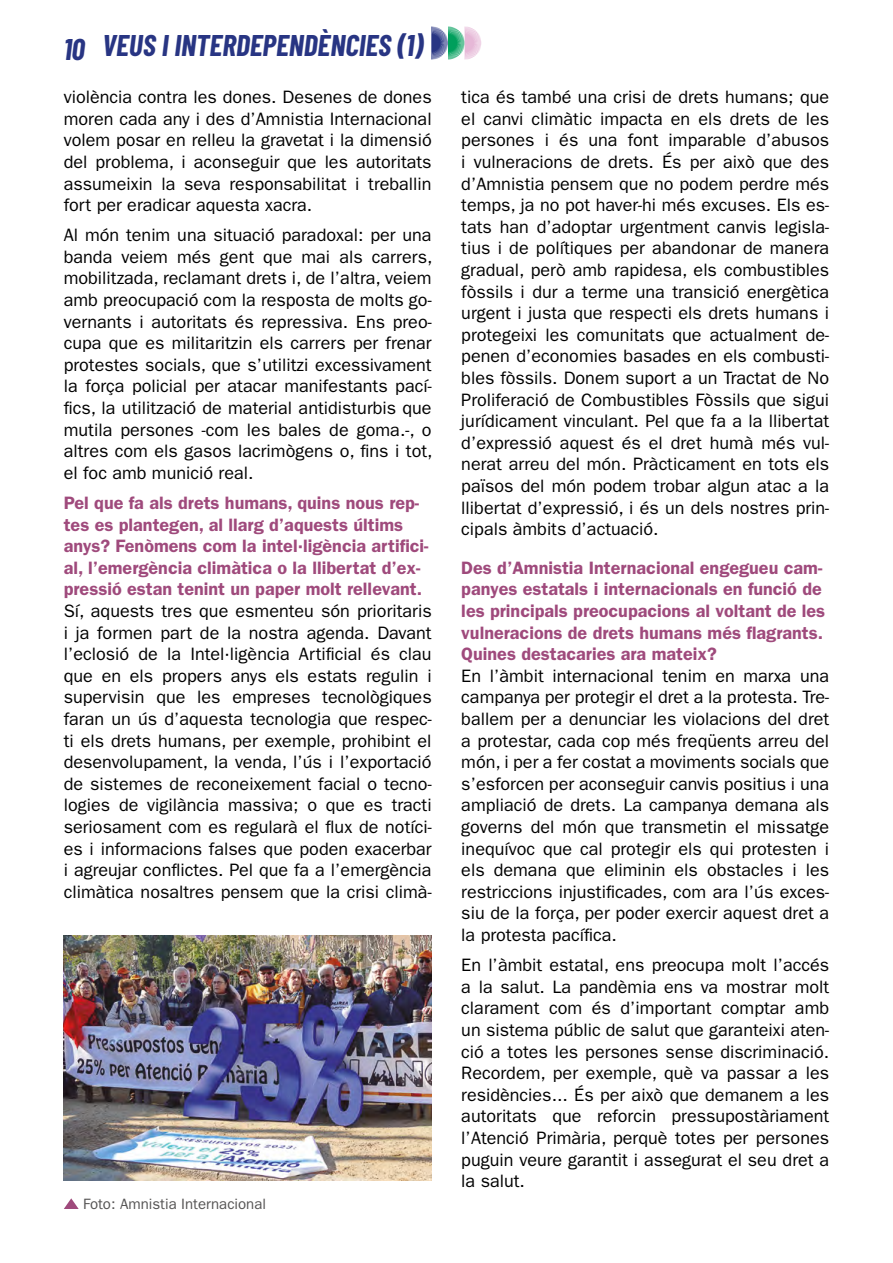
<style>
.page{position:relative;width:893px;height:1263px;background:#fff}
.page>*{position:absolute;margin:0;border:0;box-sizing:border-box;transform-origin:0 0}
.t1{font:italic 700 30px "Barlow Condensed";color:#283583}
.t2{font:18px/21.6px "ITC Franklin Gothic Std";color:#000;text-align:justify}
.Texto_independiente{font:600 18px/21.6px "ITC Franklin Gothic Std";color:#9f4a7c}
.t3{font:15px "ITC Franklin Gothic Std";color:#555454}
</style>
<div class="page">
<svg style="left:431px;top:26px;width:50px;height:34px"></svg>
<img style="left:64px;top:935px;width:368px;height:246px">
<svg style="left:64px;top:1198px;width:15px;height:11px"></svg>
<p class="t1" style="left:64px;top:30px;width:22px">10</p>
<p class="t1" style="left:102px;top:27px;width:323px">VEUS I INTERDEPENDÈNCIES (1)</p>
<p class="t2" style="left:64px;top:86px;width:369px">violència contra les dones. Desenes de dones moren cada any i des d’Amnistia Internacional volem posar en relleu la gravetat i la dimensió del problema, i aconseguir que les autoritats assumeixin la seva responsabilitat i treballin fort per eradicar aquesta xacra.</p>
<p class="t2" style="left:64px;top:224px;width:370px">Al món tenim una situació paradoxal: per una banda veiem més gent que mai als carrers, mobilitzada, reclamant drets i, de l’altra, veiem amb preocupació com la resposta de molts go&shy;vernants i autoritats és repressiva. Ens preo&shy;cupa que es militaritzin els carrers per frenar protestes socials, que s’utilitzi excessivament la força policial per atacar manifestants pací&shy;fics, la utilització de material antidisturbis que mutila persones -com les bales de goma.-, o altres com els gasos lacrimògens o, fins i tot, el foc amb munició real.</p>
<p class="Texto_independiente" style="left:64px;top:492px;width:366px">Pel que fa als drets humans, quins nous rep&shy;tes es plantegen, al llarg d’aquests últims anys? Fenòmens com la intel·ligència artifici&shy;al, l’emergència climàtica o la llibertat d’ex&shy;pressió estan tenint un paper molt rellevant.</p>
<p class="t2" style="left:64px;top:600px;width:369px">Sí, aquests tres que esmenteu són prioritaris i ja formen part de la nostra agenda. Davant l’eclosió de la Intel·ligència Artificial és clau que en els propers anys els estats regulin i supervisin que les empreses tecnològiques faran un ús d’aquesta tecnologia que respec&shy;ti els drets humans, per exemple, prohibint el desenvolupament, la venda, l’ús i l’exportació de sistemes de reconeixement facial o tecno&shy;logies de vigilància massiva; o que es tracti seriosament com es regularà el flux de notíci&shy;es i informacions falses que poden exacerbar i agreujar conflictes. Pel que fa a l’emergència climàtica nosaltres pensem que la crisi climà-</p>
<p class="t3" style="left:83px;top:1195px;width:184px">Foto: Amnistia Internacional</p>
<p class="t2" style="left:461px;top:86px;width:369px">tica és també una crisi de drets humans; que el canvi climàtic impacta en els drets de les persones i és una font imparable d’abusos i vulneracions de drets. És per això que des d’Amnistia pensem que no podem perdre més temps, ja no pot haver-hi més excuses. Els es&shy;tats han d’adoptar urgentment canvis legisla&shy;tius i de polítiques per abandonar de manera gradual, però amb rapidesa, els combustibles fòssils i dur a terme una transició energètica urgent i justa que respecti els drets humans i protegeixi les comunitats que actualment de&shy;penen d’economies basades en els combusti&shy;bles fòssils. Donem suport a un Tractat de No Proliferació de Combustibles Fòssils que sigui jurídicament vinculant. Pel que fa a la llibertat d’expressió aquest és el dret humà més vul&shy;nerat arreu del món. Pràcticament en tots els països del món podem trobar algun atac a la llibertat d’expressió, i és un dels nostres prin&shy;cipals àmbits d’actuació.</p>
<p class="Texto_independiente" style="left:461px;top:557px;width:365px">Des d’Amnistia Internacional engegueu cam&shy;panyes estatals i internacionals en funció de les principals preocupacions al voltant de les vulneracions de drets humans més flagrants.<br>Quines destacaries ara mateix?</p>
<p class="t2" style="left:461px;top:665px;width:369px">En l’àmbit internacional tenim en marxa una campanya per protegir el dret a la protesta. Tre&shy;ballem per a denunciar les violacions del dret a protestar, cada cop més freqüents arreu del món, i per a fer costat a moviments socials que s’esforcen per aconseguir canvis positius i una ampliació de drets. La campanya demana als governs del món que transmetin el missatge inequívoc que cal protegir els qui protesten i els demana que eliminin els obstacles i les restriccions injustificades, com ara l’ús exces&shy;siu de la força, per poder exercir aquest dret a la protesta pacífica.</p>
<p class="t2" style="left:461px;top:954px;width:369px">En l’àmbit estatal, ens preocupa molt l’accés a la salut. La pandèmia ens va mostrar molt clarament com és d’important comptar amb un sistema públic de salut que garanteixi aten&shy;ció a totes les persones sense discriminació.<br>Recordem, per exemple, què va passar a les residències... És per això que demanem a les autoritats que reforcin pressupostàriament l’Atenció Primària, perquè totes per persones puguin veure garantit i assegurat el seu dret a la salut.</p>
</div>
